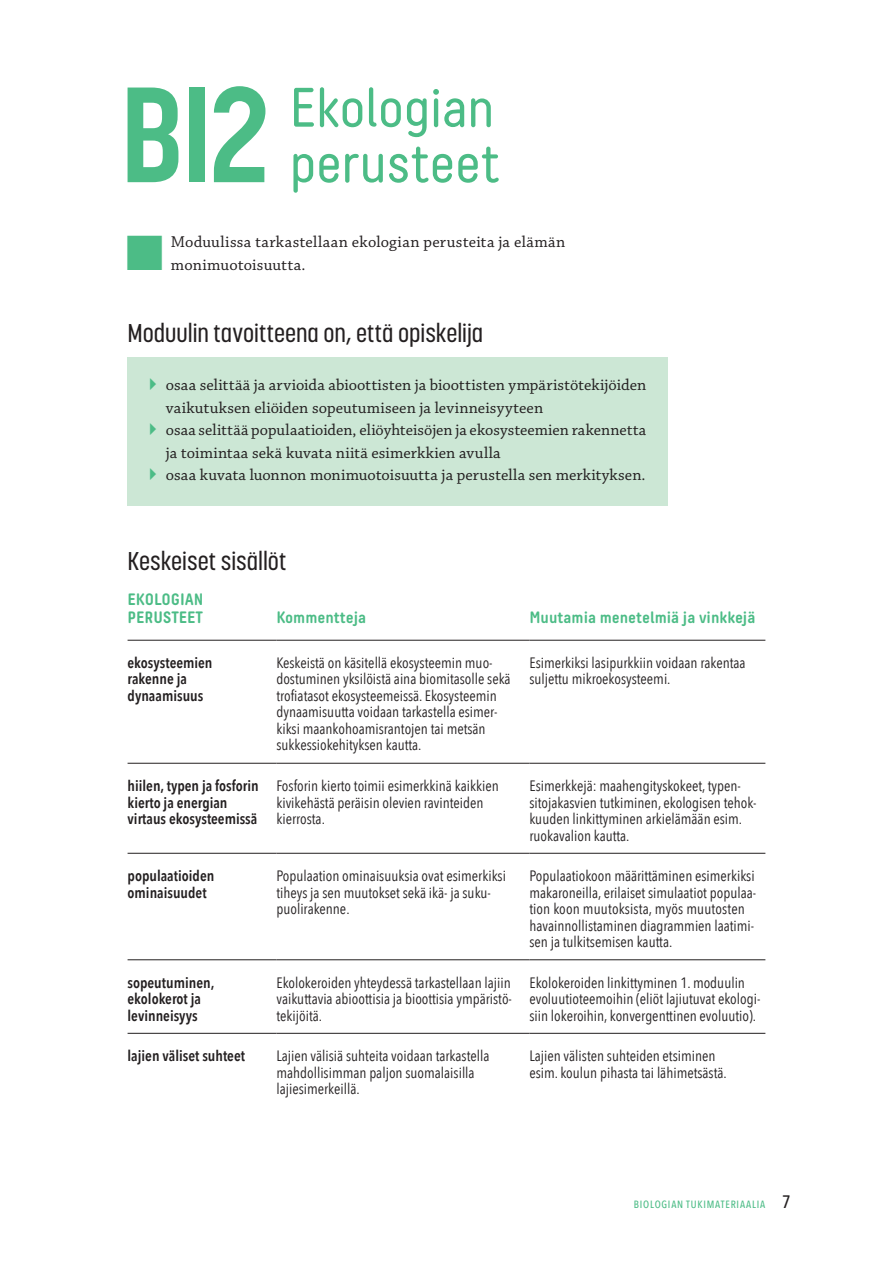
<style>
.page{position:relative;width:893px;height:1263px;background:#fff}
.page>*{position:absolute;margin:0;border:0;box-sizing:border-box;transform-origin:0 0}
.ots_1{font:700 134.25px "Korolev Condensed";color:#4cbc86}
.ots_1-2{font:55.5px/55.5px "Decima Round A";letter-spacing:-.01em;color:#4cbc86}
.ots_2{font:500 25.5px "Korolev Condensed";color:#231f20}
.leipa_ang{font:16.5px/22.5px "Chaparral Pro";letter-spacing:.005em;color:#231f20}
.ots_3_pieni{font:700 16.5px "Decima Round A";color:#4cbc86}
.ots_3{font:700 16.5px/18px "Decima Round A";color:#4cbc86}
.loota_1{font:15px/16.5px "Avenir Next Condensed";color:#231f20}
.loota_bold{font:600 15px/16.5px "Avenir Next Condensed";color:#231f20}
.t1{font:500 10.5px "Avenir Next Condensed";letter-spacing:.075em;color:#4cbc86}
.s1{font-size:18px;color:#231f20}
</style>
<div class="page">
<div style="left:128px;top:357px;width:540px;height:81px;background:#cce7d5"></div>
<div style="left:128px;top:402px;width:540px;height:81px;background:#cce7d5"></div>
<div style="left:128px;top:447px;width:540px;height:59px;background:#cce7d5"></div>
<svg style="left:276px;top:639px;width:489px;height:214px"></svg>
<hr style="left:128px;top:853px;width:148px;height:1px;background:#231f20">
<hr style="left:276px;top:853px;width:253px;height:1px;background:#231f20">
<hr style="left:529px;top:853px;width:236px;height:1px;background:#231f20">
<hr style="left:128px;top:959px;width:148px;height:1px;background:#231f20">
<hr style="left:276px;top:959px;width:253px;height:1px;background:#231f20">
<hr style="left:529px;top:959px;width:236px;height:1px;background:#231f20">
<hr style="left:128px;top:763px;width:148px;height:1px;background:#231f20">
<hr style="left:276px;top:763px;width:253px;height:1px;background:#231f20">
<hr style="left:529px;top:763px;width:236px;height:1px;background:#231f20">
<hr style="left:128px;top:640px;width:148px;height:1px;background:#231f20">
<hr style="left:276px;top:640px;width:253px;height:1px;background:#231f20">
<hr style="left:529px;top:640px;width:236px;height:1px;background:#231f20">
<hr style="left:128px;top:1033px;width:148px;height:1px;background:#231f20">
<hr style="left:276px;top:1033px;width:253px;height:1px;background:#231f20">
<hr style="left:529px;top:1033px;width:236px;height:1px;background:#231f20">
<p class="ots_1" style="left:120px;top:56px;width:153px">BI2</p>
<p class="ots_1-2" style="left:290px;top:80px;width:211px">Ekologian perusteet</p>
<p class="leipa_ang" style="left:171px;top:231px;width:396px">Moduulissa tarkastellaan ekologian perusteita ja elämän monimuotoisuutta.</p>
<p class="ots_2" style="left:128px;top:318px;width:357px">Moduulin tavoitteena on, että opiskelija</p>
<p class="leipa_ang" style="left:166px;top:374px;width:482px">osaa selittää ja arvioida abioottisten ja bioottisten ympäristötekijöiden vaikutuksen eliöiden sopeutumiseen ja levinneisyyteen</p>
<p class="leipa_ang" style="left:166px;top:419px;width:482px">osaa selittää populaatioiden, eliöyhteisöjen ja ekosysteemien rakennetta ja toimintaa sekä kuvata niitä esimerkkien avulla</p>
<p class="leipa_ang" style="left:166px;top:464px;width:481px">osaa kuvata luonnon monimuotoisuutta ja perustella sen merkityksen.</p>
<p class="ots_2" style="left:128px;top:546px;width:160px">Keskeiset sisällöt</p>
<p class="ots_3" style="left:128px;top:590px;width:77px">EKOLOGIAN<br>PERUSTEET</p>
<p class="ots_3_pieni" style="left:276px;top:608px;width:91px">Kommentteja</p>
<p class="ots_3_pieni" style="left:529px;top:608px;width:227px">Muutamia menetelmiä ja vinkkejä</p>
<p class="loota_bold" style="left:128px;top:654px;width:86px">ekosysteemien rakenne ja dynaamisuus</p>
<p class="loota_1" style="left:276px;top:654px;width:236px">Keskeistä on käsitellä ekosysteemin muo&shy;dostuminen yksilöistä aina biomitasolle sekä trofiatasot ekosysteemeissä. Ekosysteemin dynaamisuutta voidaan tarkastella esimer&shy;kiksi maankohoamisrantojen tai metsän sukkessiokehityksen kautta.</p>
<p class="loota_1" style="left:529px;top:654px;width:218px">Esimerkiksi lasipurkkiin voidaan rakentaa suljettu mikroekosysteemi.</p>
<p class="loota_bold" style="left:128px;top:777px;width:133px">hiilen, typen ja fosforin kierto ja energian virtaus ekosysteemissä</p>
<p class="loota_1" style="left:276px;top:777px;width:224px">Fosforin kierto toimii esimerkkinä kaikkien kivikehästä peräisin olevien ravinteiden kierrosta.</p>
<p class="loota_1" style="left:529px;top:777px;width:229px">Esimerkkejä: maahengityskokeet, typen&shy;sitojakasvien tutkiminen, ekologisen tehok&shy;kuuden linkittyminen arkielämään esim. ruokavalion kautta.</p>
<p class="loota_bold" style="left:128px;top:867px;width:88px">populaatioiden ominaisuudet</p>
<p class="loota_1" style="left:276px;top:867px;width:231px">Populaation ominaisuuksia ovat esimerkiksi tiheys ja sen muutokset sekä ikä- ja suku&shy;puolirakenne.</p>
<p class="loota_1" style="left:529px;top:867px;width:228px">Populaatiokoon määrittäminen esimerkiksi makaroneilla, erilaiset simulaatiot populaa&shy;tion koon muutoksista, myös muutosten havainnollistaminen diagrammien laatimi&shy;sen ja tulkitsemisen kautta.</p>
<p class="loota_bold" style="left:128px;top:974px;width:88px">sopeutuminen, ekolokerot ja levinneisyys</p>
<p class="loota_1" style="left:276px;top:973px;width:236px;text-align:justify">Ekolokeroiden yhteydessä tarkastellaan lajiin vaikuttavia abioottisia ja bioottisia ympäristö&shy;tekijöitä.</p>
<p class="loota_1" style="left:529px;top:973px;width:232px">Ekolokeroiden linkittyminen 1. moduulin evoluutioteemoihin (eliöt lajiutuvat ekologi&shy;siin lokeroihin, konvergenttinen evoluutio).</p>
<p class="loota_bold" style="left:128px;top:1047px;width:119px">lajien väliset suhteet</p>
<p class="loota_1" style="left:276px;top:1047px;width:215px">Lajien välisiä suhteita voidaan tarkastella mahdollisimman paljon suomalaisilla lajiesimerkeillä.</p>
<p class="loota_1" style="left:529px;top:1047px;width:199px">Lajien välisten suhteiden etsiminen esim. koulun pihasta tai lähimetsästä.</p>
<p class="t1" style="left:634px;top:1198px;width:158px">BIOLOGIAN TUKIMATERIAALIA <span class="s1">7</span></p>
</div>
